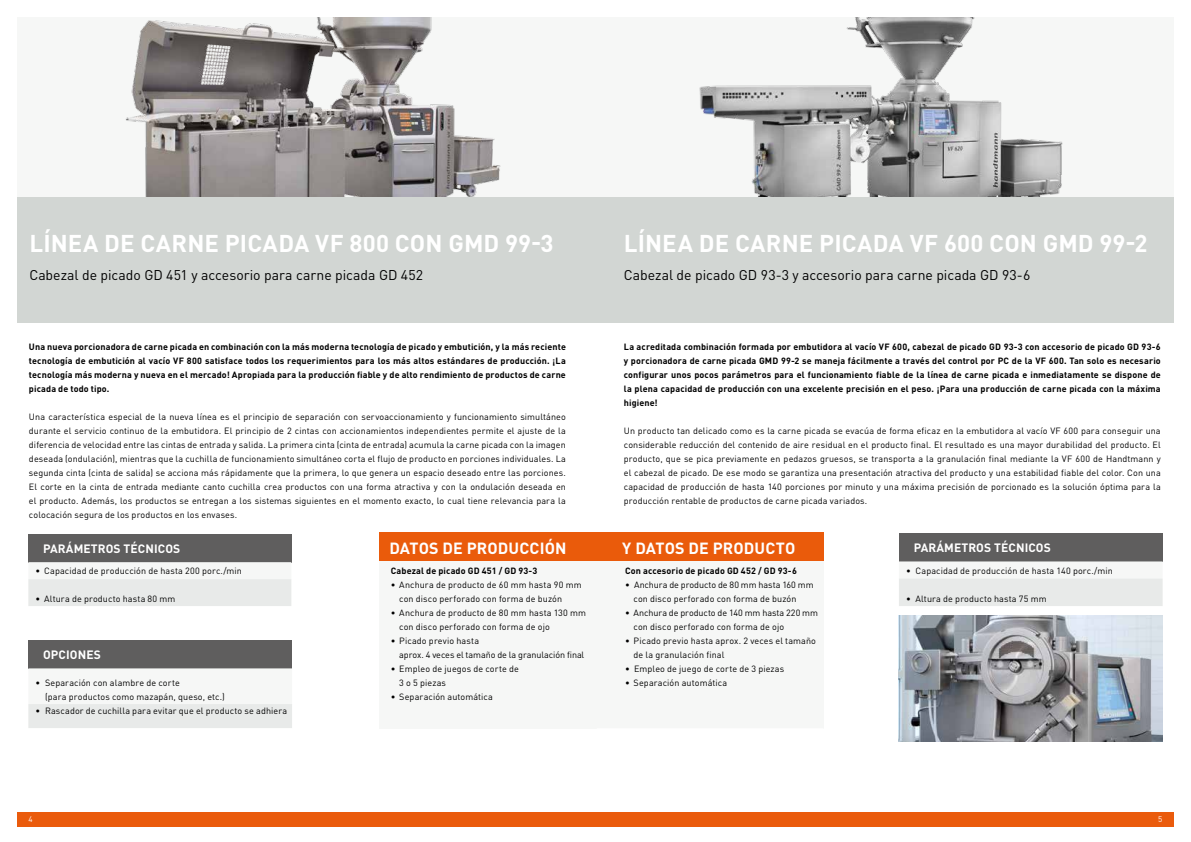
<style>
.page{position:relative;width:1191px;height:842px;background:#fff}
.page>*{position:absolute;margin:0;border:0;box-sizing:border-box;transform-origin:0 0}
.t1{font:700 24px "DIN Pro";letter-spacing:.005em;color:#fff}
.t2{font:700 16px "DIN Pro";letter-spacing:.005em;color:#fff}
.t3{font:14px "DIN Pro";letter-spacing:-.005em;color:#000}
.t4{font:700 12px "DIN Pro";letter-spacing:.01em;color:#fff}
.t5{font:9px/14px "DIN Pro";letter-spacing:.01em;color:#000}
.t6{font:700 9px/14px "DIN Pro";letter-spacing:.01em;color:#000;text-align:justify}
.t7{font:8px "DIN Pro";color:#fff}
</style>
<div class="page">
<div style="left:17px;top:197px;width:578px;height:126px;background:#d2d6d3"></div>
<div style="left:17px;top:813px;width:1157px;height:14px;background:#ea5b0c"></div>
<div style="left:595px;top:197px;width:579px;height:126px;background:#d2d6d3"></div>
<img style="left:125px;top:17px;width:376px;height:180px">
<div style="left:595px;top:17px;width:579px;height:180px;background:#f6f7f6"></div>
<img style="left:699px;top:17px;width:364px;height:180px">
<img style="left:899px;top:615px;width:263px;height:126px">
<div style="left:379px;top:533px;width:221px;height:28px;background:#ea5b0b"></div>
<div style="left:379px;top:561px;width:221px;height:168px;background:#f6f7f6"></div>
<div style="left:28px;top:534px;width:263px;height:28px;background:#5f5e5e"></div>
<svg style="left:28px;top:562px;width:263px;height:44px"></svg>
<div style="left:28px;top:640px;width:264px;height:28px;background:#5f5e5e"></div>
<svg style="left:28px;top:668px;width:264px;height:60px"></svg>
<div style="left:596px;top:533px;width:227px;height:28px;background:#ea5b0b"></div>
<div style="left:596px;top:561px;width:227px;height:168px;background:#f6f7f6"></div>
<hr style="left:596px;top:728px;width:227px;height:1px;background:#fff">
<div style="left:899px;top:533px;width:263px;height:28px;background:#5f5e5e"></div>
<svg style="left:899px;top:561px;width:263px;height:45px"></svg>
<h1 class="t1" style="left:29px;top:223px;width:526px">LÍNEA DE CARNE PICADA VF 800 CON GMD 99-3</h1>
<h3 class="t3" style="left:29px;top:264px;width:395px">Cabezal de picado GD 451 y accesorio para carne picada GD 452</h3>
<h1 class="t1" style="left:624px;top:223px;width:525px">LÍNEA DE CARNE PICADA VF 600 CON GMD 99-2</h1>
<h3 class="t3" style="left:624px;top:264px;width:408px">Cabezal de picado GD 93-3 y accesorio para carne picada GD 93-6</h3>
<p class="t6" style="left:624px;top:339px;width:538px">La acreditada combinación formada por embutidora al vacío VF 600, cabezal de picado GD 93-3 con accesorio de picado GD 93-6 y porcionadora de carne picada GMD 99-2 se maneja fácilmente a través del control por PC de la VF 600. Tan solo es necesario configurar unos pocos parámetros para el funcionamiento fiable de la línea de carne picada e inmediatamente se dispone de la plena capacidad de producción con una excelente precisión en el peso. ¡Para una producción de carne picada con la máxima higiene!</p>
<p class="t5" style="left:624px;top:423px;width:538px;text-align:justify">Un producto tan delicado como es la carne picada se evacúa de forma eficaz en la embutidora al vacío VF 600 para conseguir una considerable reducción del contenido de aire residual en el producto final. El resultado es una mayor durabilidad del producto. El producto, que se pica previamente en pedazos gruesos, se transporta a la granulación final mediante la VF 600 de Handtmann y el cabezal de picado. De ese modo se garantiza una presentación atractiva del producto y una estabilidad fiable del color. Con una capacidad de producción de hasta 140 porciones por minuto y una máxima precisión de porcionado es la solución óptima para la producción rentable de productos de carne picada variados.</p>
<p class="t6" style="left:29px;top:339px;width:538px">Una nueva porcionadora de carne picada en combinación con la más moderna tecnología de picado y embutición, y la más reciente tecnología de embutición al vacío VF 800 satisface todos los requerimientos para los más altos estándares de producción. ¡La tecnología más moderna y nueva en el mercado! Apropiada para la producción fiable y de alto rendimiento de productos de carne picada de todo tipo.</p>
<p class="t5" style="left:29px;top:409px;width:538px;text-align:justify">Una característica especial de la nueva línea es el principio de separación con servoaccionamiento y funcionamiento simultáneo durante el servicio continuo de la embutidora. El principio de 2 cintas con accionamientos independientes permite el ajuste de la diferencia de velocidad entre las cintas de entrada y salida. La primera cinta (cinta de entrada) acumula la carne picada con la imagen deseada (ondulación), mientras que la cuchilla de funcionamiento simultáneo corta el flujo de producto en porciones individuales. La segunda cinta (cinta de salida) se acciona más rápidamente que la primera, lo que genera un espacio deseado entre las porciones.<br>El corte en la cinta de entrada mediante canto cuchilla crea productos con una forma atractiva y con la ondulación deseada en el producto. Además, los productos se entregan a los sistemas siguientes en el momento exacto, lo cual tiene relevancia para la colocación segura de los productos en los envases.</p>
<h3 class="t4" style="left:43px;top:539px;width:139px">PARÁMETROS TÉCNICOS</h3>
<p class="t5" style="left:35px;top:563px;width:208px">• Capacidad de producción de hasta 200 porc./min</p>
<p class="t5" style="left:35px;top:591px;width:142px">• Altura de producto hasta 80 mm</p>
<h2 class="t2" style="left:389px;top:534px;width:179px">DATOS DE PRODUCCIÓN</h2>
<h2 class="t2" style="left:622px;top:534px;width:174px">Y DATOS DE PRODUCTO</h2>
<h3 class="t4" style="left:913px;top:538px;width:139px">PARÁMETROS TÉCNICOS</h3>
<p class="t5" style="left:906px;top:563px;width:208px">• Capacidad de producción de hasta 140 porc./min</p>
<p class="t5" style="left:906px;top:591px;width:142px">• Altura de producto hasta 75 mm</p>
<p class="t6" style="left:391px;top:563px;width:148px">Cabezal de picado GD 451 / GD 93-3</p>
<p class="t5" style="left:399px;top:577px;width:184px;text-indent:-9px">• Anchura de producto de 60 mm hasta 90 mm con disco perforado con forma de buzón</p>
<p class="t5" style="left:399px;top:605px;width:188px;text-indent:-9px">• Anchura de producto de 80 mm hasta 130 mm con disco perforado con forma de ojo</p>
<p class="t5" style="left:399px;top:633px;width:186px;text-indent:-9px">• Picado previo hasta<br>aprox. 4 veces el tamaño de la granulación final</p>
<p class="t5" style="left:399px;top:661px;width:121px;text-indent:-9px">• Empleo de juegos de corte de<br>3 o 5 piezas</p>
<p class="t5" style="left:391px;top:689px;width:104px">• Separación automática</p>
<p class="t6" style="left:625px;top:563px;width:173px">Con accesorio de picado GD 452 / GD 93-6</p>
<p class="t5" style="left:633px;top:577px;width:181px;text-indent:-9px">• Anchura de producto de 80 mm hasta 160 mm con disco perforado con forma de buzón</p>
<p class="t5" style="left:633px;top:605px;width:186px;text-indent:-9px">• Anchura de producto de 140 mm hasta 220 mm con disco perforado con forma de ojo</p>
<p class="t5" style="left:633px;top:633px;width:184px;text-indent:-9px">• Picado previo hasta aprox. 2 veces el tamaño de la granulación final</p>
<p class="t5" style="left:625px;top:661px;width:161px">• Empleo de juego de corte de 3 piezas</p>
<p class="t5" style="left:625px;top:675px;width:104px">• Separación automática</p>
<h3 class="t4" style="left:43px;top:645px;width:59px">OPCIONES</h3>
<p class="t5" style="left:45px;top:675px;width:181px;text-indent:-10px">• Separación con alambre de corte<br>(para productos como mazapán, queso, etc.)</p>
<p class="t5" style="left:35px;top:703px;width:253px">• Rascador de cuchilla para evitar que el producto se adhiera</p>
<p class="t7" style="left:28px;top:813px;width:6px">4</p>
<p class="t7" style="left:1158px;top:813px;width:6px">5</p>
</div>
